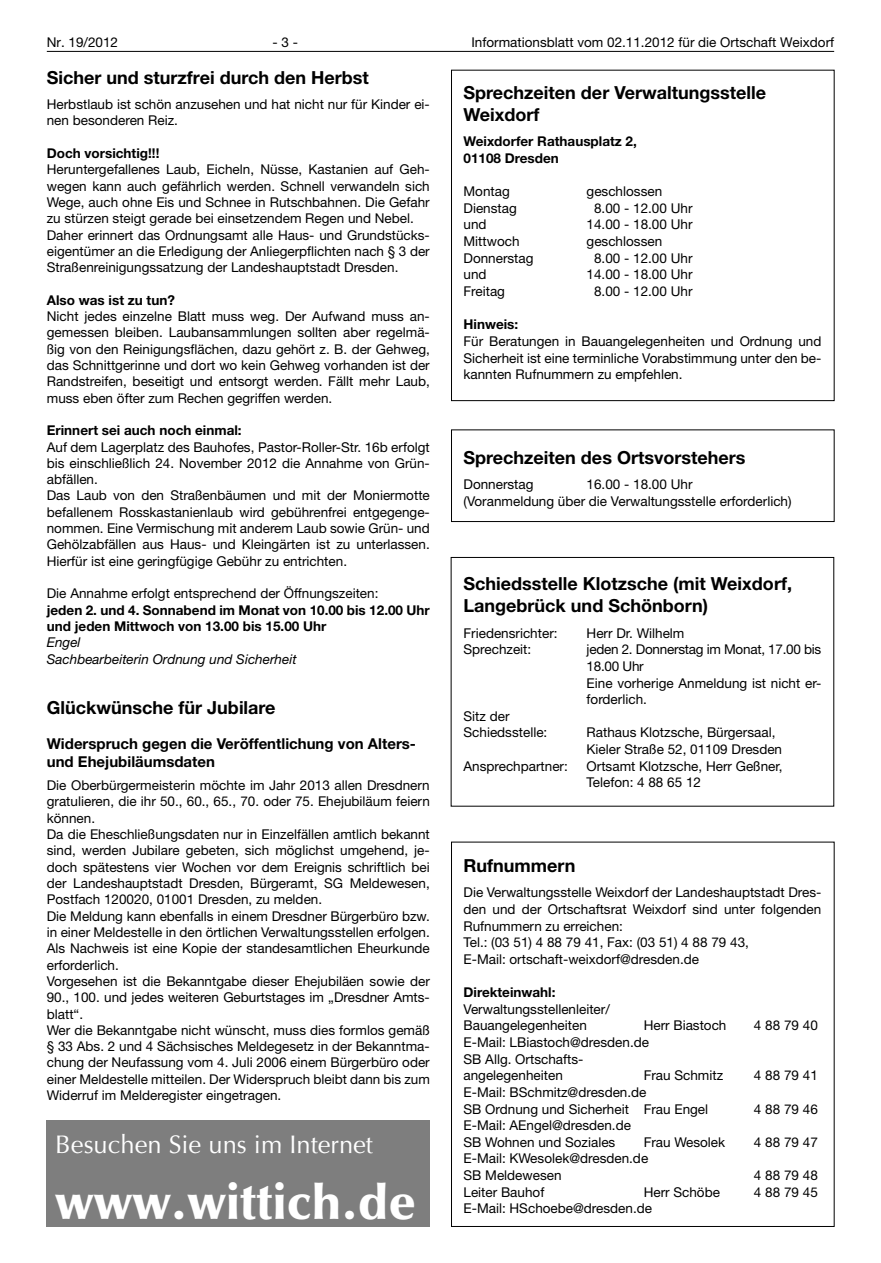
<style>
.page{position:relative;width:881px;height:1263px;background:#fff}
.page>*{position:absolute;margin:0;border:0;box-sizing:border-box;transform-origin:0 0}
.t1{font:900 49.5px "Optima LT";color:#fff}
.t2{font:25.5px "Optima LT";color:#fff}
.t3{font:700 18px/22px "Helvetica Neue LT";color:#000}
.t4{font:700 15px/18.1px "Helvetica Neue LT";color:#000}
.t5{font:13.5px/16.4px "Helvetica Neue LT";color:#000}
.t6{font:700 13.5px/16.4px "Helvetica Neue LT";color:#000}
.t7{font:italic 13.5px/16.4px "Helvetica Neue LT";color:#000}
</style>
<div class="page">
<hr style="left:47px;top:51px;width:786px;height:1px;background:#000">
<div style="left:451px;top:70px;width:383px;height:331px;border:1px solid #000"></div>
<div style="left:47px;top:1120px;width:382px;height:107px;background:#7e7e7e"></div>
<div style="left:451px;top:429px;width:383px;height:93px;border:1px solid #000"></div>
<div style="left:450px;top:557px;width:383px;height:249px;border:1px solid #000"></div>
<div style="left:451px;top:842px;width:383px;height:385px;border:1px solid #000"></div>
<p class="t5" style="left:47px;top:34px;width:73px">Nr. 19/2012</p>
<p class="t5" style="left:272px;top:34px;width:27px">- 3 -</p>
<p class="t5" style="left:471px;top:34px;width:364px">Informationsblatt vom 02.11.2012 für die Ortschaft Weixdorf</p>
<h3 class="t3" style="left:47px;top:66px;width:323px">Sicher und sturzfrei durch den Herbst</h3>
<p class="t5" style="left:47px;top:96px;width:384px">Herbstlaub ist schön anzusehen und hat nicht nur für Kinder ei&shy;nen besonderen Reiz.</p>
<p class="t6" style="left:47px;top:145px;width:114px">Doch vorsichtig!!!</p>
<p class="t5" style="left:47px;top:161px;width:384px">Heruntergefallenes Laub, Eicheln, Nüsse, Kastanien auf Geh&shy;wegen kann auch gefährlich werden. Schnell verwandeln sich Wege, auch ohne Eis und Schnee in Rutschbahnen. Die Gefahr zu stürzen steigt gerade bei einsetzendem Regen und Nebel.<br>Daher erinnert das Ordnungsamt alle Haus- und Grundstücks&shy;eigentümer an die Erledigung der Anliegerpflichten nach § 3 der Straßenreinigungssatzung der Landeshauptstadt Dresden.</p>
<p class="t6" style="left:47px;top:291px;width:129px">Also was ist zu tun?</p>
<p class="t5" style="left:47px;top:308px;width:384px;text-align:justify">Nicht jedes einzelne Blatt muss weg. Der Aufwand muss an&shy;gemessen bleiben. Laubansammlungen sollten aber regelmä&shy;ßig von den Reinigungsflächen, dazu gehört z. B. der Gehweg, das Schnittgerinne und dort wo kein Gehweg vorhanden ist der Randstreifen, beseitigt und entsorgt werden. Fällt mehr Laub, muss eben öfter zum Rechen gegriffen werden.</p>
<p class="t6" style="left:47px;top:422px;width:196px">Erinnert sei auch noch einmal:</p>
<p class="t5" style="left:47px;top:438px;width:384px">Auf dem Lagerplatz des Bauhofes, Pastor-Roller-Str. 16b erfolgt bis einschließlich 24. November 2012 die Annahme von Grün&shy;abfällen.<br>Das Laub von den Straßenbäumen und mit der Moniermotte befallenem Rosskastanienlaub wird gebührenfrei entgegenge&shy;nommen. Eine Vermischung mit anderem Laub sowie Grün- und Gehölzabfällen aus Haus- und Kleingärten ist zu unterlassen.<br>Hierfür ist eine geringfügige Gebühr zu entrichten.</p>
<p class="t5" style="left:47px;top:585px;width:333px">Die Annahme erfolgt entsprechend der Öffnungszeiten:</p>
<p class="t6" style="left:47px;top:601px;width:384px">jeden 2. und 4. Sonnabend im Monat von 10.00 bis 12.00 Uhr und jeden Mittwoch von 13.00 bis 15.00 Uhr</p>
<p class="t7" style="left:47px;top:634px;width:251px">Engel<br>Sachbearbeiterin Ordnung und Sicherheit</p>
<h3 class="t3" style="left:47px;top:696px;width:230px">Glückwünsche für Jubilare</h3>
<p class="t4" style="left:47px;top:735px;width:370px">Widerspruch gegen die Veröffentlichung von Alters&shy;und Ehejubiläumsdaten</p>
<p class="t5" style="left:47px;top:777px;width:384px">Die Oberbürgermeisterin möchte im Jahr 2013 allen Dresdnern gratulieren, die ihr 50., 60., 65., 70. oder 75. Ehejubiläum feiern können.<br>Da die Eheschließungsdaten nur in Einzelfällen amtlich bekannt sind, werden Jubilare gebeten, sich möglichst umgehend, je&shy;doch spätestens vier Wochen vor dem Ereignis schriftlich bei der Landeshauptstadt Dresden, Bürgeramt, SG Meldewesen, Postfach 120020, 01001 Dresden, zu melden.<br>Die Meldung kann ebenfalls in einem Dresdner Bürgerbüro bzw. in einer Meldestelle in den örtlichen Verwaltungsstellen erfolgen.<br>Als Nachweis ist eine Kopie der standesamtlichen Eheurkunde erforderlich.<br>Vorgesehen ist die Bekanntgabe dieser Ehejubiläen sowie der 90., 100. und jedes weiteren Geburtstages im „Dresdner Amts&shy;blatt“.<br>Wer die Bekanntgabe nicht wünscht, muss dies formlos gemäß § 33 Abs. 2 und 4 Sächsisches Meldegesetz in der Bekanntma&shy;chung der Neufassung vom 4. Juli 2006 einem Bürgerbüro oder einer Meldestelle mitteilen. Der Widerspruch bleibt dann bis zum Widerruf im Melderegister eingetragen.</p>
<h3 class="t3" style="left:463px;top:81px;width:304px">Sprechzeiten der Verwaltungsstelle<br>Weixdorf</h3>
<p class="t6" style="left:463px;top:133px;width:175px">Weixdorfer Rathausplatz 2,<br>01108 Dresden</p>
<p class="t5" style="left:463px;top:183px;width:48px">Montag</p>
<p class="t5" style="left:586px;top:183px;width:77px">geschlossen</p>
<p class="t5" style="left:463px;top:200px;width:55px">Dienstag</p>
<p class="t5" style="left:594px;top:200px;width:100px">8.00 - 12.00 Uhr</p>
<p class="t5" style="left:463px;top:216px;width:25px">und</p>
<p class="t5" style="left:586px;top:216px;width:107px">14.00 - 18.00 Uhr</p>
<p class="t5" style="left:463px;top:233px;width:57px">Mittwoch</p>
<p class="t5" style="left:586px;top:233px;width:77px">geschlossen</p>
<p class="t5" style="left:463px;top:250px;width:72px">Donnerstag</p>
<p class="t5" style="left:594px;top:250px;width:100px">8.00 - 12.00 Uhr</p>
<p class="t5" style="left:463px;top:266px;width:25px">und</p>
<p class="t5" style="left:586px;top:266px;width:107px">14.00 - 18.00 Uhr</p>
<p class="t5" style="left:463px;top:283px;width:43px">Freitag</p>
<p class="t5" style="left:594px;top:283px;width:100px">8.00 - 12.00 Uhr</p>
<p class="t6" style="left:463px;top:316px;width:56px">Hinweis:</p>
<p class="t5" style="left:463px;top:333px;width:359px;text-align:justify">Für Beratungen in Bauangelegenheiten und Ordnung und Sicherheit ist eine terminliche Vorabstimmung unter den be&shy;kannten Rufnummern zu empfehlen.</p>
<h3 class="t3" style="left:463px;top:446px;width:283px">Sprechzeiten des Ortsvorstehers</h3>
<p class="t5" style="left:463px;top:476px;width:72px">Donnerstag</p>
<p class="t5" style="left:463px;top:476px;width:329px;text-indent:123px">16.00 - 18.00 Uhr<br>(Voranmeldung über die Verwaltungsstelle erforderlich)</p>
<h3 class="t3" style="left:463px;top:573px;width:330px">Schiedsstelle Klotzsche (mit Weixdorf,<br>Langebrück und Schönborn)</h3>
<p class="t5" style="left:463px;top:624px;width:96px">Friedensrichter:</p>
<p class="t5" style="left:586px;top:624px;width:99px">Herr Dr. Wilhelm</p>
<p class="t5" style="left:463px;top:641px;width:69px">Sprechzeit:</p>
<p class="t5" style="left:586px;top:641px;width:236px">jeden 2. Donnerstag im Monat, 17.00 bis<br>18.00 Uhr<br>Eine vorherige Anmeldung ist nicht er&shy;forderlich.</p>
<p class="t5" style="left:463px;top:707px;width:85px">Sitz der<br>Schiedsstelle:</p>
<p class="t5" style="left:586px;top:724px;width:197px">Rathaus Klotzsche, Bürgersaal,<br>Kieler Straße 52, 01109 Dresden</p>
<p class="t5" style="left:463px;top:757px;width:106px">Ansprechpartner:</p>
<p class="t5" style="left:586px;top:757px;width:197px">Ortsamt Klotzsche, Herr Geßner,<br>Telefon: 4 88 65 12</p>
<h3 class="t3" style="left:463px;top:854px;width:113px">Rufnummern</h3>
<p class="t5" style="left:463px;top:884px;width:359px">Die Verwaltungsstelle Weixdorf der Landeshauptstadt Dres&shy;den und der Ortschaftsrat Weixdorf sind unter folgenden Rufnummern zu erreichen:<br>Tel.: (03 51) 4 88 79 41, Fax: (03 51) 4 88 79 43,<br>E-Mail: ortschaft-weixdorf@dresden.de</p>
<p class="t6" style="left:463px;top:984px;width:93px">Direkteinwahl:</p>
<p class="t5" style="left:463px;top:1000px;width:148px">Verwaltungsstellenleiter/<br>Bauangelegenheiten</p>
<p class="t5" style="left:643px;top:1017px;width:84px">Herr Biastoch</p>
<p class="t5" style="left:753px;top:1017px;width:65px">4 88 79 40</p>
<p class="t5" style="left:463px;top:1034px;width:187px">E-Mail: LBiastoch@dresden.de<br>SB Allg. Ortschafts&shy;angelegenheiten</p>
<p class="t5" style="left:643px;top:1067px;width:81px">Frau Schmitz</p>
<p class="t5" style="left:753px;top:1067px;width:65px">4 88 79 41</p>
<p class="t5" style="left:463px;top:1083px;width:246px">E-Mail: BSchmitz@dresden.de<br>SB Ordnung und Sicherheit Frau Engel</p>
<p class="t5" style="left:753px;top:1100px;width:65px">4 88 79 46</p>
<h2 class="t2" style="left:55px;top:1130px;width:319px">Besuchen Sie uns im Internet</h2>
<h1 class="t1" style="left:55px;top:1173px;width:362px">www.wittich.de</h1>
<p class="t5" style="left:463px;top:1117px;width:169px">E-Mail: AEngel@dresden.de<br>SB Wohnen und Soziales</p>
<p class="t5" style="left:643px;top:1133px;width:83px">Frau Wesolek</p>
<p class="t5" style="left:753px;top:1133px;width:65px">4 88 79 47</p>
<p class="t5" style="left:463px;top:1150px;width:186px">E-Mail: KWesolek@dresden.de<br>SB Meldewesen</p>
<p class="t5" style="left:753px;top:1167px;width:65px">4 88 79 48</p>
<p class="t5" style="left:463px;top:1183px;width:82px">Leiter Bauhof</p>
<p class="t5" style="left:643px;top:1183px;width:78px">Herr Schöbe</p>
<p class="t5" style="left:753px;top:1183px;width:65px">4 88 79 45</p>
<p class="t5" style="left:463px;top:1200px;width:190px">E-Mail: HSchoebe@dresden.de</p>
</div>
